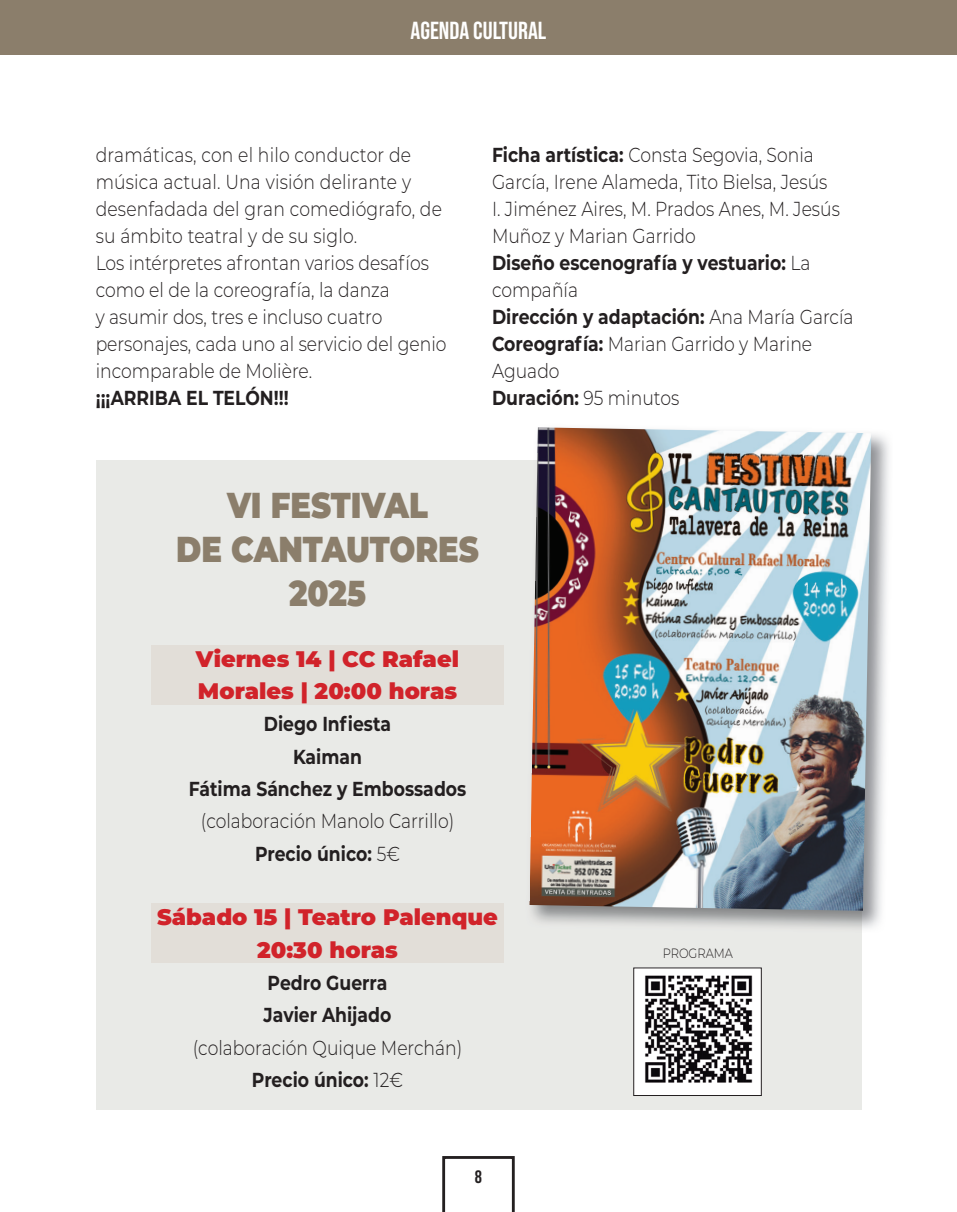
<style>
.page{position:relative;width:957px;height:1212px;background:#fff}
.page>*{position:absolute;margin:0;border:0;box-sizing:border-box;transform-origin:0 0}
.t1{font:900 36px/44.1px "Montserrat";color:#8b7e6b;text-align:center;scale:.85 1}
.t2{font:24.75px "Bebas Neue";color:#fff}
.t3{font:900 22.5px/32.4px "Montserrat";color:#d1232a}
.t4{font:300 20.25px/27px "Montserrat";color:#231f20;scale:.85 1}
.t5{font:700 20.25px/32.4px "Montserrat";color:#231f20;text-align:center;scale:.85 1}
.t6{font:18px "Bebas Neue";color:#231f20}
.t7{font:300 13.5px "Montserrat";color:#231f20;scale:.85 1}
.s1{font-weight:700}
</style>
<div class="page">
<div style="left:0;top:0;width:957px;height:55px;background:#8b7e6b"></div>
<svg style="left:442px;top:1156px;width:73px;height:56px"></svg>
<div style="left:96px;top:460px;width:765px;height:650px;background:#e9eae7"></div>
<div style="left:151px;top:645px;width:353px;height:59px;background:#e2ded8"></div>
<div style="left:151px;top:903px;width:353px;height:60px;background:#e2ded8"></div>
<div style="left:634px;top:968px;width:127px;height:127px;background:#fff"></div>
<img style="left:645px;top:975px;width:108px;height:108px">
<div style="left:633px;top:968px;width:128px;height:128px;border:1px solid #231f20"></div>
<img style="left:861px;top:434px;width:28px;height:498px">
<img style="left:529px;top:427px;width:342px;height:484px">
<p class="t2" style="left:410px;top:16px;width:137px">AGENDA CULTURAL</p>
<p class="t4" style="left:96px;top:141px;width:414px">dramáticas, con el hilo conductor de música actual. Una visión delirante y desenfadada del gran comediógrafo, de su ámbito teatral y de su siglo.<br>Los intérpretes afrontan varios desafíos como el de la coreografía, la danza<br>y asumir dos, tres e incluso cuatro personajes, cada uno al servicio del genio incomparable de Molière.</p>
<p class="t5" style="left:96px;top:381px;width:229px">¡¡¡ARRIBA EL TELÓN!!!</p>
<p class="t4" style="left:492px;top:141px;width:427px"><span class="s1">Ficha artística:</span> Consta Segovia, Sonia<br>García, Irene Alameda, Tito Bielsa, Jesús<br>I. Jiménez Aires, M. Prados Anes, M. Jesús<br>Muñoz y Marian Garrido<br><span class="s1">Diseño escenografía y vestuario:</span> La compañía<br><span class="s1">Dirección y adaptación:</span> Ana María García<br><span class="s1">Coreografía:</span> Marian Garrido y Marine<br>Aguado<br><span class="s1">Duración:</span> 95 minutos</p>
<h1 class="t1" style="left:176px;top:481px;width:358px">VI FESTIVAL<br>DE CANTAUTORES<br>2025</h1>
<p class="t3" style="left:196px;top:641px;width:265px">Viernes 14 | CC Rafael<br>Morales | 20:00 horas</p>
<p class="t5" style="left:189px;top:707px;width:328px">Diego Infiesta<br>Kaiman<br>Fátima Sánchez y Embossados</p>
<p class="t4" style="left:201px;top:804px;width:300px;line-height:32.4px;text-align:center">(colaboración Manolo Carrillo)<br><span class="s1">Precio único:</span> 5€</p>
<p class="t3" style="left:157px;top:900px;width:342px;text-align:center">Sábado 15 | Teatro Palenque<br>20:30 horas</p>
<p class="t5" style="left:264px;top:965px;width:152px;text-align:left">Pedro Guerra<br>Javier Ahijado</p>
<p class="t4" style="left:193px;top:1031px;width:319px;line-height:32.4px;text-align:center">(colaboración Quique Merchán)<br><span class="s1">Precio único:</span> 12€</p>
<p class="t6" style="left:475px;top:1166px;width:9px">8</p>
<p class="t7" style="left:662px;top:944px;width:84px">PROGRAMA</p>
</div>
